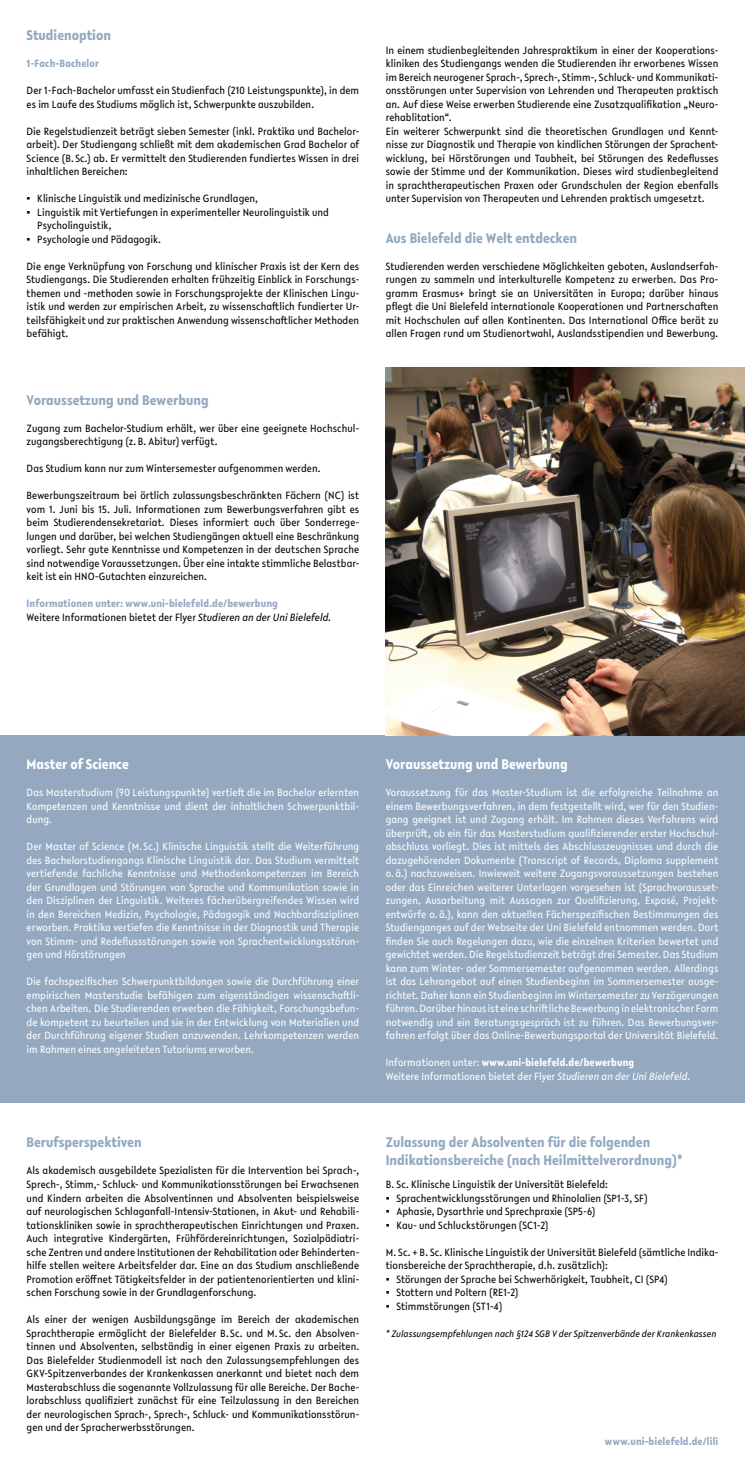
<style>
.page{position:relative;width:745px;height:1471px;background:#fff}
.page>*{position:absolute;margin:0;border:0;box-sizing:border-box;transform-origin:0 0}
.t1{font:700 15px/18px "Lelo Condensed";color:#94a9c0}
.t2{font:700 15px "Lelo Condensed";color:#fff}
.t3{font:11.25px/13.5px "Lelo Condensed";letter-spacing:.005em;color:#000;text-align:justify}
.t4{font:11.25px/13.5px "Lelo Condensed";letter-spacing:.005em;color:#fff;text-align:justify}
.t5{font:700 11.25px/13.5px "Lelo Condensed";letter-spacing:.01em;color:#94a9c0}
.t6{font:italic 10px "Lelo Condensed";letter-spacing:.005em;color:#000}
.s1{font-family:"Arial"}
.s2{font-weight:400;color:#000}
.s3{font-weight:400;font-style:italic;color:#000}
.s4{font-weight:700}
.s5{font-style:italic}
</style>
<div class="page">
<div style="left:0;top:735px;width:744px;height:368px;background:#94a9c0"></div>
<img style="left:385px;top:368px;width:359px;height:367px">
<h1 class="t1" style="left:27px;top:26px;width:86px">Studienoption</h1>
<p class="t5" style="left:27px;top:56px;width:74px">1-Fach-Bachelor</p>
<p class="t3" style="left:27px;top:83px;width:334px">Der 1-Fach-Bachelor umfasst ein Studienfach (210 Leistungspunkte), in dem es im Laufe des Studiums möglich ist, Schwerpunkte auszubilden.</p>
<p class="t3" style="left:27px;top:124px;width:334px">Die Regelstudienzeit beträgt sieben Semester (inkl. Praktika und Bachelor&shy;arbeit). Der Studiengang schließt mit dem akademischen Grad Bachelor of Science (B. Sc.) ab. Er vermittelt den Studierenden fundiertes Wissen in drei inhaltlichen Bereichen:</p>
<p class="t3" style="left:27px;top:191px;width:233px"><span class="s1">▪</span> Klinische Linguistik und medizinische Grundlagen,</p>
<p class="t3" style="left:37px;top:205px;width:293px;text-indent:-11px"><span class="s1">▪</span> Linguistik mit Vertiefungen in experimenteller Neurolinguistik und<br>Psycholinguistik,</p>
<p class="t3" style="left:27px;top:232px;width:136px"><span class="s1">▪</span> Psychologie und Pädagogik.</p>
<p class="t3" style="left:27px;top:259px;width:334px">Die enge Verknüpfung von Forschung und klinischer Praxis ist der Kern des Studiengangs. Die Studierenden erhalten frühzeitig Einblick in Forschungs&shy;themen und -methoden sowie in Forschungsprojekte der Klinischen Lingu&shy;istik und werden zur empirischen Arbeit, zu wissenschaftlich fundierter Ur&shy;teilsfähigkeit und zur praktischen Anwendung wissenschaftlicher Methoden befähigt.</p>
<h1 class="t1" style="left:27px;top:390px;width:183px">Voraussetzung und Bewerbung</h1>
<p class="t3" style="left:27px;top:421px;width:334px">Zugang zum Bachelor-Studium erhält, wer über eine geeignete Hochschul&shy;zugangsberechtigung (z. B. Abitur) verfügt.</p>
<p class="t3" style="left:27px;top:461px;width:295px">Das Studium kann nur zum Wintersemester aufgenommen werden.</p>
<p class="t3" style="left:27px;top:488px;width:334px">Bewerbungszeitraum bei örtlich zulassungsbeschränkten Fächern (NC) ist vom 1. Juni bis 15. Juli. Informationen zum Bewerbungsverfahren gibt es beim Studierendensekretariat. Dieses informiert auch über Sonderrege&shy;lungen und darüber, bei welchen Studiengängen aktuell eine Beschränkung vorliegt. Sehr gute Kenntnisse und Kompetenzen in der deutschen Sprache sind notwendige Voraussetzungen. Über eine intakte stimmliche Belastbar&shy;keit ist ein HNO-Gutachten einzureichen.</p>
<p class="t5" style="left:27px;top:596px;width:306px">Informationen unter: www.uni-bielefeld.de/bewerbung<br><span class="s2">Weitere Informationen bietet der Flyer</span> <span class="s3">Studieren an der Uni Bielefeld.</span></p>
<p class="t3" style="left:385px;top:43px;width:334px;text-align:left">In einem studienbegleitenden Jahrespraktikum in einer der Kooperations&shy;kliniken des Studiengangs wenden die Studierenden ihr erworbenes Wissen im Bereich neurogener Sprach-, Sprech-, Stimm-, Schluck- und Kommunikati&shy;onsstörungen unter Supervision von Lehrenden und Therapeuten praktisch an. Auf diese Weise erwerben Studierende eine Zusatzqualifikation „Neuro&shy;rehablitation“.<br>Ein weiterer Schwerpunkt sind die theoretischen Grundlagen und Kennt&shy;nisse zur Diagnostik und Therapie von kindlichen Störungen der Sprachent&shy;wicklung, bei Hörstörungen und Taubheit, bei Störungen des Redeflusses sowie der Stimme und der Kommunikation. Dieses wird studienbegleitend in sprachtherapeutischen Praxen oder Grundschulen der Region ebenfalls unter Supervision von Therapeuten und Lehrenden praktisch umgesetzt.</p>
<h1 class="t1" style="left:385px;top:228px;width:193px">Aus Bielefeld die Welt entdecken</h1>
<p class="t3" style="left:385px;top:259px;width:334px">Studierenden werden verschiedene Möglichkeiten geboten, Auslandserfah&shy;rungen zu sammeln und interkulturelle Kompetenz zu erwerben. Das Pro&shy;gramm Erasmus+ bringt sie an Universitäten in Europa; darüber hinaus pflegt die Uni Bielefeld internationale Kooperationen und Partnerschaften mit Hochschulen auf allen Kontinenten. Das International Office berät zu allen Fragen rund um Studienortwahl, Auslandsstipendien und Bewerbung.</p>
<h1 class="t2" style="left:27px;top:754px;width:104px">Master of Science</h1>
<p class="t4" style="left:27px;top:785px;width:334px">Das Masterstudium (90 Leistungspunkte) vertieft die im Bachelor erlernten Kompetenzen und Kenntnisse und dient der inhaltlichen Schwerpunktbil&shy;dung.</p>
<p class="t4" style="left:27px;top:839px;width:334px">Der Master of Science (M. Sc.) Klinische Linguistik stellt die Weiterführung des Bachelorstudiengangs Klinische Linguistik dar. Das Studium vermittelt vertiefende fachliche Kenntnisse und Methodenkompetenzen im Bereich der Grundlagen und Störungen von Sprache und Kommunikation sowie in den Disziplinen der Linguistik. Weiteres fächerübergreifendes Wissen wird in den Bereichen Medizin, Psychologie, Pädagogik und Nachbardisziplinen erworben. Praktika vertiefen die Kenntnisse in der Diagnostik und Therapie von Stimm- und Redeflussstörungen sowie von Sprachentwicklungsstörun&shy;gen und Hörstörungen</p>
<p class="t4" style="left:27px;top:974px;width:334px">Die fachspezifischen Schwerpunktbildungen sowie die Durchführung einer empirischen Masterstudie befähigen zum eigenständigen wissenschaftli&shy;chen Arbeiten. Die Studierenden erwerben die Fähigkeit, Forschungsbefun&shy;de kompetent zu beurteilen und sie in der Entwicklung von Materialien und der Durchführung eigener Studien anzuwenden. Lehrkompetenzen werden im Rahmen eines angeleiteten Tutoriums erworben.</p>
<h1 class="t1" style="left:27px;top:1133px;width:116px">Berufsperspektiven</h1>
<p class="t3" style="left:27px;top:1163px;width:334px">Als akademisch ausgebildete Spezialisten für die Intervention bei Sprach-, Sprech-, Stimm,- Schluck- und Kommunikationsstörungen bei Erwachsenen und Kindern arbeiten die Absolventinnen und Absolventen beispielsweise auf neurologischen Schlaganfall-Intensiv-Stationen, in Akut- und Rehabili&shy;tationskliniken sowie in sprachtherapeutischen Einrichtungen und Praxen.<br>Auch integrative Kindergärten, Frühfördereinrichtungen, Sozialpädiatri&shy;sche Zentren und andere Institutionen der Rehabilitation oder Behinderten&shy;hilfe stellen weitere Arbeitsfelder dar. Eine an das Studium anschließende Promotion eröffnet Tätigkeitsfelder in der patientenorientierten und klini&shy;schen Forschung sowie in der Grundlagenforschung.</p>
<p class="t3" style="left:27px;top:1312px;width:334px">Als einer der wenigen Ausbildungsgänge im Bereich der akademischen Sprachtherapie ermöglicht der Bielefelder B. Sc. und M. Sc. den Absolven&shy;tinnen und Absolventen, selbständig in einer eigenen Praxis zu arbeiten.<br>Das Bielefelder Studienmodell ist nach den Zulassungsempfehlungen des GKV-Spitzenverbandes der Krankenkassen anerkannt und bietet nach dem Masterabschluss die sogenannte Vollzulassung für alle Bereiche. Der Bache&shy;lorabschluss qualifiziert zunächst für eine Teilzulassung in den Bereichen der neurologischen Sprach-, Sprech-, Schluck- und Kommunikationsstörun&shy;gen und der Spracherwerbsstörungen.</p>
<h1 class="t2" style="left:385px;top:754px;width:183px">Voraussetzung und Bewerbung</h1>
<p class="t4" style="left:385px;top:785px;width:334px">Voraussetzung für das Master-Studium ist die erfolgreiche Teilnahme an einem Bewerbungsverfahren, in dem festgestellt wird, wer für den Studien&shy;gang geeignet ist und Zugang erhält. Im Rahmen dieses Verfahrens wird überprüft, ob ein für das Masterstudium qualifizierender erster Hochschul&shy;abschluss vorliegt. Dies ist mittels des Abschlusszeugnisses und durch die dazugehörenden Dokumente (Transcript of Records, Diploma supplement o.ä.) nachzuweisen. Inwieweit weitere Zugangsvoraussetzungen bestehen oder das Einreichen weiterer Unterlagen vorgesehen ist (Sprachvorausset&shy;zungen, Ausarbeitung mit Aussagen zur Qualifizierung, Exposé, Projekt&shy;entwürfe o.ä.), kann den aktuellen Fächerspezifischen Bestimmungen des Studienganges auf der Webseite der Uni Bielefeld entnommen werden. Dort finden Sie auch Regelungen dazu, wie die einzelnen Kriterien bewertet und gewichtet werden. Die Regelstudienzeit beträgt drei Semester. Das Studium kann zum Winter- oder Sommersemester aufgenommen werden. Allerdings ist das Lehrangebot auf einen Studienbeginn im Sommersemester ausge&shy;richtet. Daher kann ein Studienbeginn im Wintersemester zu Verzögerungen führen. Darüber hinaus ist eine schriftliche Bewerbung in elektronischer Form notwendig und ein Beratungsgespräch ist zu führen. Das Bewerbungsver&shy;fahren erfolgt über das Online-Bewerbungsportal der Universität Bielefeld.</p>
<p class="t4" style="left:385px;top:1055px;width:306px">Informationen unter: <span class="s4">www.uni-bielefeld.de/bewerbung<br></span>Weitere Informationen bietet der Flyer <span class="s5">Studieren an der Uni Bielefeld.</span></p>
<h1 class="t1" style="left:385px;top:1133px;width:298px">Zulassung der Absolventen für die folgenden<br>Indikationsbereiche (nach Heilmittelverordnung)*</h1>
<p class="t3" style="left:385px;top:1177px;width:223px">B. Sc. Klinische Linguistik der Universität Bielefeld:</p>
<p class="t3" style="left:385px;top:1190px;width:263px"><span class="s1">▪</span> Sprachentwicklungsstörungen und Rhinolalien (SP1-3, SF)</p>
<p class="t3" style="left:385px;top:1204px;width:211px"><span class="s1">▪</span> Aphasie, Dysarthrie und Sprechpraxie (SP5-6)</p>
<p class="t3" style="left:385px;top:1217px;width:164px"><span class="s1">▪</span> Kau- und Schluckstörungen (SC1-2)</p>
<p class="t3" style="left:385px;top:1244px;width:334px">M. Sc. + B. Sc. Klinische Linguistik der Universität Bielefeld (sämtliche Indika&shy;tionsbereiche der Sprachtherapie, d.h. zusätzlich):</p>
<p class="t3" style="left:385px;top:1271px;width:283px"><span class="s1">▪</span> Störungen der Sprache bei Schwerhörigkeit, Taubheit, CI (SP4)</p>
<p class="t3" style="left:385px;top:1285px;width:134px"><span class="s1">▪</span> Stottern und Poltern (RE1-2)</p>
<p class="t3" style="left:385px;top:1298px;width:118px"><span class="s1">▪</span> Stimmstörungen (ST1-4)</p>
<p class="t6" style="left:385px;top:1326px;width:332px">* Zulassungsempfehlungen nach §124 SGB V der Spitzenverbände der Krankenkassen</p>
<p class="t5" style="left:604px;top:1433px;width:115px">www.uni-bielefeld.de/lili</p>
</div>
